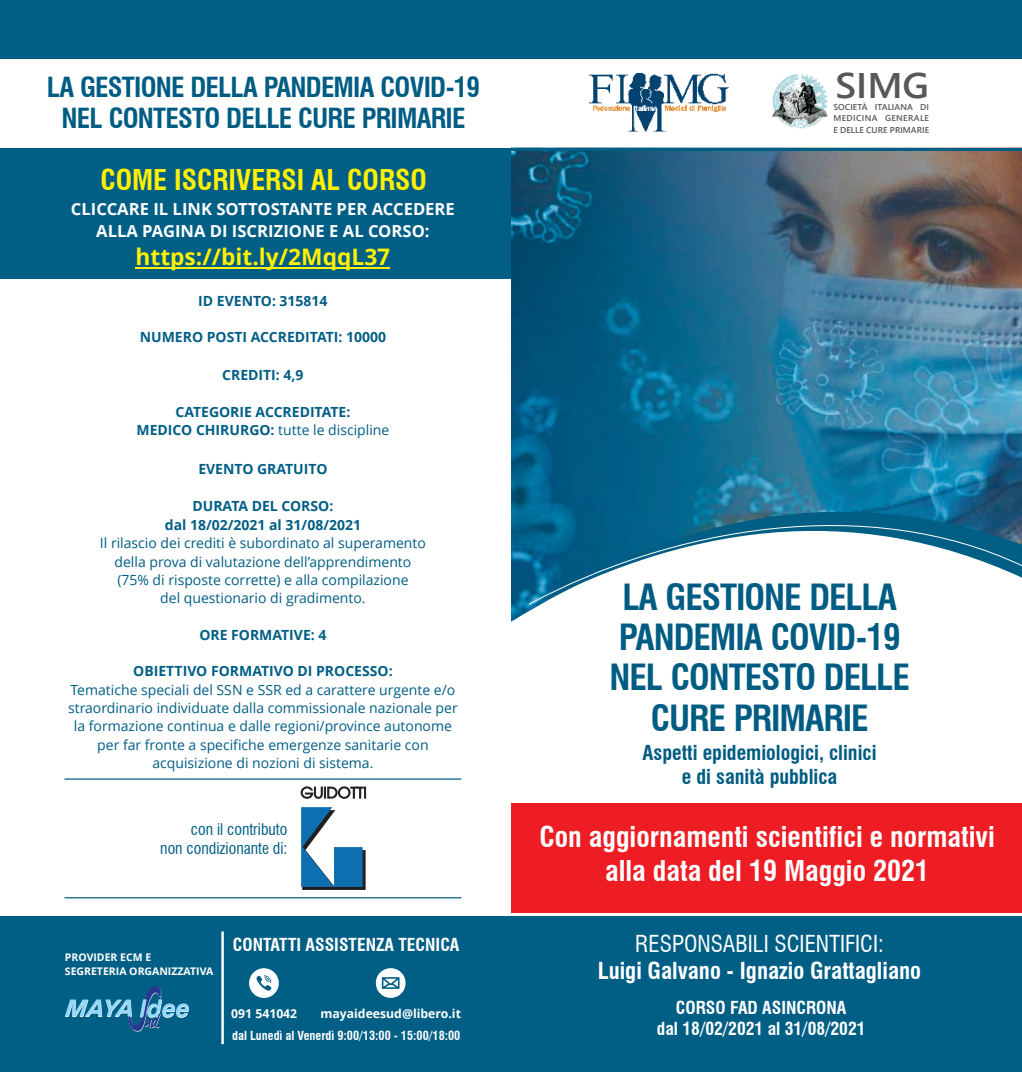
<style>
.page{position:relative;width:1022px;height:1072px;background:#fff}
.page>*{position:absolute;margin:0;border:0;box-sizing:border-box;transform-origin:0 0}
.t1{font:600 35.52px "Segoe UI";color:#57585a;scale:1.07 1}
.t2{font:700 condensed 35.18px/40.4px "Swiss 721 BT";letter-spacing:-.03em;color:#005c83;text-align:center}
.t3{font:700 condensed 28px/33.6px "Swiss 721 BT";color:#fff;text-align:center}
.t4{font:700 condensed 28px "Swiss 721 BT";color:#fff101}
.t5{font:700 condensed 27.12px/31.2px "Swiss 721 BT";letter-spacing:-.03em;color:#005c83;text-align:center}
.t6{font:700 condensed 22.75px "Swiss 721 BT";color:#fff}
.t7{font:condensed 22.75px "Swiss 721 BT";color:#fff}
.t8{font:700 22.75px "Open Sans";color:#fff101}
.t9{font:700 condensed 20.12px/24.2px "Swiss 721 BT";color:#005c83;text-align:center}
.t10{font:700 condensed 17.5px/21px "Swiss 721 BT";color:#fff;text-align:center}
.t11{font:700 16.62px/21.7px "Open Sans";color:#fff;text-align:center}
.t12{font:condensed 15.75px/18.9px "Swiss 721 BT";color:#015e85;text-align:right}
.t13{font:14px/18.4px "Open Sans";color:#015e85;text-align:center}
.t14{font:700 14px/18.4px "Open Sans";color:#015e85;text-align:center}
.t15{font:700 condensed 12.25px "Swiss 721 BT";color:#fff}
.t16{font:700 12.25px "Open Sans";color:#fff}
.t17{font:700 10.5px/14.3px "Open Sans";color:#fff}
.t18{font:600 8.58px/11.4px "Segoe UI";letter-spacing:.01em;color:#57585a}
.s1{font-weight:400}
</style>
<div class="page">
<div style="left:0;top:148px;width:511px;height:131px;background:#015e85"></div>
<img style="left:511px;top:150px;width:511px;height:472px">
<svg style="left:511px;top:473px;width:511px;height:145px"></svg>
<svg style="left:528px;top:493px;width:494px;height:112px"></svg>
<hr style="left:511px;top:147px;width:511px;height:3px;background:#015e85">
<hr style="left:136px;top:267px;width:254px;height:1px;background:#fff101">
<svg style="left:301px;top:807px;width:65px;height:83px"></svg>
<svg style="left:301px;top:786px;width:65px;height:12px"></svg>
<div style="left:511px;top:0;width:511px;height:59px;background:#015e85"></div>
<div style="left:0;top:0;width:511px;height:59px;background:#015e85"></div>
<hr style="left:65px;top:778px;width:396px;height:1px;background:#015e85">
<hr style="left:65px;top:897px;width:396px;height:1px;background:#015e85">
<img style="left:773px;top:74px;width:55px;height:55px">
<img style="left:589px;top:74px;width:139px;height:58px">
<div style="left:0;top:917px;width:511px;height:154px;background:#015e85"></div>
<div style="left:511px;top:917px;width:511px;height:154px;background:#015e85"></div>
<svg style="left:375px;top:968px;width:31px;height:29px"></svg>
<svg style="left:249px;top:968px;width:30px;height:29px"></svg>
<svg style="left:65px;top:986px;width:124px;height:46px"></svg>
<hr style="left:222px;top:931px;width:2px;height:113px;background:#fff">
<div style="left:511px;top:803px;width:511px;height:109px;background:#ee1d23"></div>
<h3 class="t5" style="left:47px;top:74px;width:435px">LA GESTIONE DELLA PANDEMIA COVID-19<br>NEL CONTESTO DELLE CURE PRIMARIE</h3>
<h3 class="t4" style="left:100px;top:169px;width:328px">COME ISCRIVERSI AL CORSO</h3>
<p class="t11" style="left:71px;top:200px;width:385px">CLICCARE IL LINK SOTTOSTANTE PER ACCEDERE<br>ALLA PAGINA DI ISCRIZIONE E AL CORSO:</p>
<h3 class="t8" style="left:136px;top:247px;width:256px">https://bit.ly/2MqqL37</h3>
<p class="t14" style="left:198px;top:293px;width:131px">ID EVENTO: 315814</p>
<p class="t14" style="left:140px;top:329px;width:248px">NUMERO POSTI ACCREDITATI: 10000</p>
<p class="t14" style="left:222px;top:367px;width:83px">CREDITI: 4,9</p>
<p class="t14" style="left:137px;top:404px;width:254px">CATEGORIE ACCREDITATE:<br>MEDICO CHIRURGO: <span class="s1">tutte le discipline</span></p>
<p class="t14" style="left:198px;top:460px;width:131px">EVENTO GRATUITO</p>
<p class="t14" style="left:165px;top:497px;width:198px;line-height:19.1px">DURATA DEL CORSO:<br>dal 18/02/2021 al 31/08/2021</p>
<p class="t13" style="left:100px;top:535px;width:327px">Il rilascio dei crediti è subordinato al superamento della prova di valutazione dell’apprendimento (75% di risposte corrette) e alla compilazione<br>del questionario di gradimento.</p>
<p class="t14" style="left:199px;top:627px;width:129px">ORE FORMATIVE: 4</p>
<p class="t14" style="left:133px;top:663px;width:261px">OBIETTIVO FORMATIVO DI PROCESSO:</p>
<p class="t13" style="left:68px;top:682px;width:391px">Tematiche speciali del SSN e SSR ed a carattere urgente e/o straordinario individuate dalla commissionale nazionale per la formazione continua e dalle regioni/province autonome per far fronte a specifiche emergenze sanitarie con acquisizione di nozioni di sistema.</p>
<p class="t12" style="left:160px;top:821px;width:129px">con il contributo<br>non condizionante di:</p>
<p class="t17" style="left:65px;top:950px;width:150px">PROVIDER ECM E<br>SEGRETERIA ORGANIZZATIVA</p>
<p class="t10" style="left:233px;top:936px;width:228px">CONTATTI ASSISTENZA TECNICA</p>
<p class="t16" style="left:231px;top:1008px;width:68px">091 541042</p>
<p class="t16" style="left:320px;top:1008px;width:142px">mayaideesud@libero.it</p>
<p class="t15" style="left:232px;top:1030px;width:230px">dal Lunedì al Venerdì 9:00/13:00 - 15:00/18:00</p>
<h1 class="t1" style="left:835px;top:72px;width:89px">SIMG</h1>
<p class="t18" style="left:833px;top:113px;width:97px">MEDICINA GENERALE<br>E DELLE CURE PRIMARIE</p>
<p class="t18" style="left:833px;top:102px;width:97px">SOCIETÀ ITALIANA DI</p>
<h2 class="t2" style="left:610px;top:580px;width:302px">LA GESTIONE DELLA<br>PANDEMIA COVID-19<br>NEL CONTESTO DELLE<br>CURE PRIMARIE</h2>
<h3 class="t9" style="left:643px;top:742px;width:236px">Aspetti epidemiologici, clinici e di sanità pubblica</h3>
<h3 class="t3" style="left:539px;top:823px;width:457px">Con aggiornamenti scientifici e normativi alla data del 19 Maggio 2021</h3>
<h3 class="t7" style="left:635px;top:934px;width:250px">RESPONSABILI SCIENTIFICI:</h3>
<h3 class="t6" style="left:598px;top:961px;width:325px">Luigi Galvano - Ignazio Grattagliano</h3>
<p class="t10" style="left:657px;top:999px;width:210px">CORSO FAD ASINCRONA<br>dal 18/02/2021 al 31/08/2021</p>
</div>
